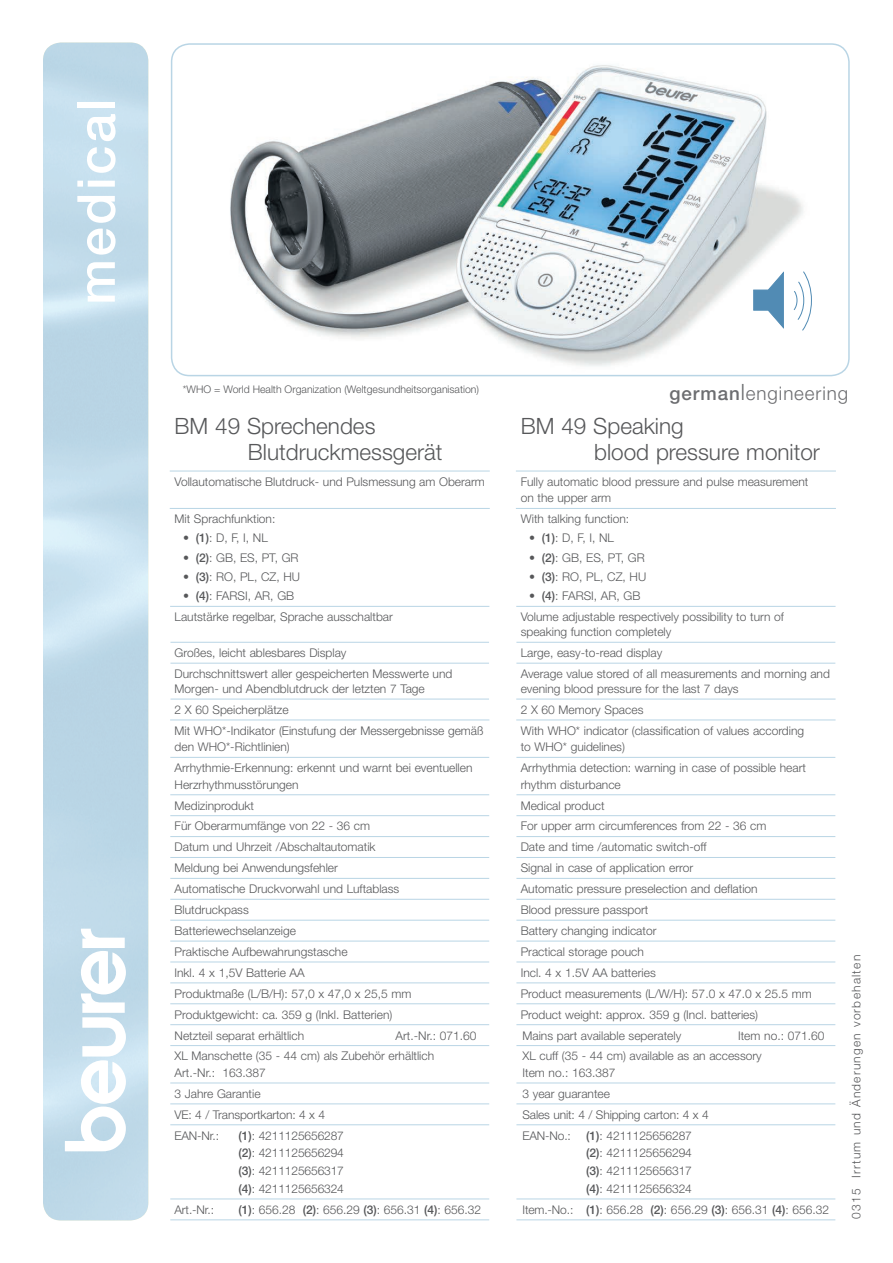
<style>
.page{position:relative;width:893px;height:1263px;background:#fff}
.page>*{position:absolute;margin:0;border:0;box-sizing:border-box;transform-origin:0 0}
.t1{font:500 52.5px "Helvetica Neue LT Pro";letter-spacing:.05em;color:#fff}
.t2{font:300 22.5px/25.5px "Helvetica Neue LT Pro";color:#57585a}
.t3{font:300 18.75px "Helvetica Neue LT Pro";letter-spacing:.05em;color:#6c6d70}
.t4{font:300 12px/20.9px "Helvetica Neue LT Pro";color:#57585a}
.t5{font:300 12px "Helvetica Neue LT Pro";letter-spacing:.1em;color:#57585a}
.t6{font:300 10.5px "Helvetica Neue LT Pro";color:#57585a}
.s1{font-weight:500}
.s2{font-family:"Helvetica Neue LTW1 G";font-size:22.5px}
</style>
<div class="page">
<img style="left:230px;top:46px;width:619px;height:330px">
<div style="left:171px;top:43px;width:679px;height:333px;border:2px solid #b9d5e5;border-radius:18px"></div>
<svg style="left:65px;top:929px;width:61px;height:222px"></svg>
<hr style="left:170px;top:471px;width:320px;height:1px;background:#b9d5e5">
<hr style="left:170px;top:508px;width:320px;height:1px;background:#b9d5e5">
<hr style="left:170px;top:606px;width:319px;height:1px;background:#b9d5e5">
<hr style="left:170px;top:642px;width:319px;height:1px;background:#b9d5e5">
<hr style="left:170px;top:663px;width:319px;height:1px;background:#b9d5e5">
<hr style="left:170px;top:699px;width:319px;height:1px;background:#b9d5e5">
<hr style="left:170px;top:720px;width:319px;height:1px;background:#b9d5e5">
<hr style="left:170px;top:757px;width:319px;height:1px;background:#b9d5e5">
<hr style="left:170px;top:794px;width:319px;height:1px;background:#b9d5e5">
<hr style="left:170px;top:815px;width:319px;height:1px;background:#b9d5e5">
<hr style="left:170px;top:836px;width:319px;height:1px;background:#b9d5e5">
<hr style="left:170px;top:857px;width:319px;height:1px;background:#b9d5e5">
<hr style="left:170px;top:878px;width:319px;height:1px;background:#b9d5e5">
<hr style="left:170px;top:899px;width:319px;height:1px;background:#b9d5e5">
<hr style="left:170px;top:920px;width:319px;height:1px;background:#b9d5e5">
<hr style="left:170px;top:941px;width:319px;height:1px;background:#b9d5e5">
<hr style="left:170px;top:961px;width:319px;height:1px;background:#b9d5e5">
<hr style="left:170px;top:982px;width:319px;height:1px;background:#b9d5e5">
<hr style="left:170px;top:1003px;width:319px;height:1px;background:#b9d5e5">
<hr style="left:170px;top:1024px;width:319px;height:1px;background:#b9d5e5">
<hr style="left:170px;top:1045px;width:319px;height:1px;background:#b9d5e5">
<hr style="left:170px;top:1082px;width:319px;height:1px;background:#b9d5e5">
<hr style="left:170px;top:1103px;width:319px;height:1px;background:#b9d5e5">
<hr style="left:170px;top:1124px;width:319px;height:1px;background:#b9d5e5">
<hr style="left:170px;top:1198px;width:319px;height:1px;background:#b9d5e5">
<hr style="left:170px;top:1219px;width:319px;height:1px;background:#b9d5e5">
<hr style="left:516px;top:471px;width:320px;height:1px;background:#b9d5e5">
<hr style="left:516px;top:508px;width:320px;height:1px;background:#b9d5e5">
<hr style="left:516px;top:606px;width:319px;height:1px;background:#b9d5e5">
<hr style="left:516px;top:642px;width:319px;height:1px;background:#b9d5e5">
<hr style="left:516px;top:663px;width:319px;height:1px;background:#b9d5e5">
<hr style="left:516px;top:699px;width:319px;height:1px;background:#b9d5e5">
<hr style="left:516px;top:720px;width:319px;height:1px;background:#b9d5e5">
<hr style="left:516px;top:757px;width:319px;height:1px;background:#b9d5e5">
<hr style="left:516px;top:794px;width:319px;height:1px;background:#b9d5e5">
<hr style="left:516px;top:815px;width:319px;height:1px;background:#b9d5e5">
<hr style="left:516px;top:836px;width:319px;height:1px;background:#b9d5e5">
<hr style="left:516px;top:857px;width:319px;height:1px;background:#b9d5e5">
<hr style="left:516px;top:878px;width:319px;height:1px;background:#b9d5e5">
<hr style="left:516px;top:899px;width:319px;height:1px;background:#b9d5e5">
<hr style="left:516px;top:920px;width:319px;height:1px;background:#b9d5e5">
<hr style="left:516px;top:941px;width:319px;height:1px;background:#b9d5e5">
<hr style="left:516px;top:961px;width:319px;height:1px;background:#b9d5e5">
<hr style="left:516px;top:982px;width:319px;height:1px;background:#b9d5e5">
<hr style="left:516px;top:1003px;width:319px;height:1px;background:#b9d5e5">
<hr style="left:516px;top:1024px;width:319px;height:1px;background:#b9d5e5">
<hr style="left:516px;top:1045px;width:319px;height:1px;background:#b9d5e5">
<hr style="left:516px;top:1082px;width:319px;height:1px;background:#b9d5e5">
<hr style="left:516px;top:1103px;width:319px;height:1px;background:#b9d5e5">
<hr style="left:516px;top:1124px;width:319px;height:1px;background:#b9d5e5">
<hr style="left:516px;top:1198px;width:319px;height:1px;background:#b9d5e5">
<hr style="left:516px;top:1219px;width:319px;height:1px;background:#b9d5e5">
<svg style="left:753px;top:272px;width:31px;height:57px"></svg>
<svg style="left:793px;top:270px;width:19px;height:61px"></svg>
<h1 class="t1" style="left:65px;top:305px;width:208px;rotate:-90deg">medical</h1>
<p class="t6" style="left:183px;top:383px;width:298px">*WHO = World Health Organization (Weltgesundheitsorganisation)</p>
<h3 class="t3" style="left:670px;top:382px;width:180px"><span class="s1">german</span><span class="s2">l</span>engineering</h3>
<h2 class="t2" style="left:248px;top:413px;width:196px;text-indent:-73px">BM 49 Sprechendes<br>Blutdruckmessgerät</h2>
<p class="t4" style="left:175px;top:471px;width:312px">Vollautomatische Blutdruck- und Pulsmessung am Oberarm</p>
<p class="t4" style="left:175px;top:508px;width:102px">Mit Sprachfunktion:</p>
<p class="t4" style="left:183px;top:527px;width:86px"><span class="s1">• (1)</span>: D, F, I, NL</p>
<p class="t4" style="left:183px;top:547px;width:117px"><span class="s1">• (2)</span>: GB, ES, PT, GR</p>
<p class="t4" style="left:183px;top:566px;width:119px"><span class="s1">• (3)</span>: RO, PL, CZ, HU</p>
<p class="t4" style="left:175px;top:585px;width:220px;text-indent:9px"><span class="s1">• (4)</span>: FARSI, AR, GB<br>Lautstärke regelbar, Sprache ausschaltbar</p>
<p class="t4" style="left:175px;top:642px;width:279px">Großes, leicht ablesbares Display<br>Durchschnittswert aller gespeicherten Messwerte und</p>
<p class="t4" style="left:175px;top:678px;width:311px">Morgen- und Abendblutdruck der letzten 7 Tage<br>2 X 60 Speicherplätze<br>Mit WHO*-Indikator (Einstufung der Messergebnisse gemäß</p>
<p class="t4" style="left:175px;top:736px;width:299px">den WHO*-Richtlinien)<br>Arrhythmie-Erkennung: erkennt und warnt bei eventuellen</p>
<p class="t4" style="left:175px;top:774px;width:238px">Herzrhythmusstörungen<br>Medizinprodukt<br>Für Oberarmumfänge von 22 - 36 cm<br>Datum und Uhrzeit /Abschaltautomatik<br>Meldung bei Anwendungsfehler<br>Automatische Druckvorwahl und Luftablass<br>Blutdruckpass<br>Batteriewechselanzeige<br>Praktische Aufbewahrungstasche<br>Inkl. 4 x 1,5V Batterie AA<br>Produktmaße (L/B/H): 57,0 x 47,0 x 25,5 mm<br>Produktgewicht: ca. 359 g (Inkl. Batterien)<br>Netzteil separat erhältlich</p>
<p class="t4" style="left:175px;top:1024px;width:303px;text-indent:221px">Art.-Nr.: 071.60<br>XL Manschette (35 - 44 cm) als Zubehör erhältlich</p>
<p class="t4" style="left:175px;top:1062px;width:152px">Art.-Nr.: 163.387<br>3 Jahre Garantie<br>VE: 4 / Transportkarton: 4 x 4<br>EAN-Nr.:</p>
<p class="t4" style="left:238px;top:1126px;width:107px;line-height:17.7px;text-align:justify"><span class="s1">(1)</span>: 4211125656287 <span class="s1">(2)</span>: 4211125656294 <span class="s1">(3)</span>: 4211125656317 <span class="s1">(4)</span>: 4211125656324</p>
<p class="t4" style="left:175px;top:1199px;width:41px">Art.-Nr.:</p>
<p class="t4" style="left:238px;top:1199px;width:244px"><span class="s1">(1)</span>: 656.28 <span class="s1">(2)</span>: 656.29 <span class="s1">(3)</span>: 656.31 <span class="s1">(4)</span>: 656.32</p>
<h2 class="t2" style="left:594px;top:413px;width:227px;text-indent:-73px">BM 49 Speaking<br>blood pressure monitor</h2>
<p class="t4" style="left:521px;top:473px;width:289px;line-height:16.5px">Fully automatic blood pressure and pulse measurement on the upper arm</p>
<p class="t4" style="left:521px;top:508px;width:110px">With talking function:</p>
<p class="t4" style="left:529px;top:527px;width:86px"><span class="s1">• (1)</span>: D, F, I, NL</p>
<p class="t4" style="left:529px;top:547px;width:117px"><span class="s1">• (2)</span>: GB, ES, PT, GR</p>
<p class="t4" style="left:529px;top:566px;width:119px"><span class="s1">• (3)</span>: RO, PL, CZ, HU</p>
<p class="t4" style="left:521px;top:585px;width:265px;text-indent:9px"><span class="s1">• (4)</span>: FARSI, AR, GB<br>Volume adjustable respectively possibility to turn of</p>
<p class="t4" style="left:521px;top:621px;width:311px">speaking function completely<br>Large, easy-to-read display<br>Average value stored of all measurements and morning and</p>
<p class="t4" style="left:521px;top:678px;width:285px">evening blood pressure for the last 7 days<br>2 X 60 Memory Spaces<br>With WHO* indicator (classification of values according</p>
<p class="t4" style="left:521px;top:736px;width:287px">to WHO* guidelines)<br>Arrhythmia detection: warning in case of possible heart</p>
<p class="t4" style="left:521px;top:774px;width:293px">rhythm disturbance<br>Medical product<br>For upper arm circumferences from 22 - 36 cm<br>Date and time /automatic switch-off<br>Signal in case of application error<br>Automatic pressure preselection and deflation<br>Blood pressure passport<br>Battery changing indicator<br>Practical storage pouch<br>Incl. 4 x 1.5V AA batteries<br>Product measurements (L/W/H): 57.0 x 47.0 x 25.5 mm Product weight: approx. 359 g (Incl. batteries)<br>Mains part available seperately</p>
<p class="t4" style="left:522px;top:1024px;width:303px;text-indent:216px">Item no.: 071.60<br>XL cuff (35 - 44 cm) available as an accessory</p>
<p class="t4" style="left:522px;top:1062px;width:188px">Item no.: 163.387<br>3 year guarantee<br>Sales unit: 4 / Shipping carton: 4 x 4<br>EAN-No.:</p>
<p class="t4" style="left:586px;top:1126px;width:107px;line-height:17.7px;text-align:justify"><span class="s1">(1)</span>: 4211125656287 <span class="s1">(2)</span>: 4211125656294 <span class="s1">(3)</span>: 4211125656317 <span class="s1">(4)</span>: 4211125656324</p>
<p class="t4" style="left:522px;top:1199px;width:308px">Item.-No.: <span class="s1">(1)</span>: 656.28 <span class="s1">(2)</span>: 656.29 <span class="s1">(3)</span>: 656.31 <span class="s1">(4)</span>: 656.32</p>
<p class="t5" style="left:849px;top:1219px;width:266px;rotate:-90deg">0315 Irrtum und Änderungen vorbehalten</p>
</div>
